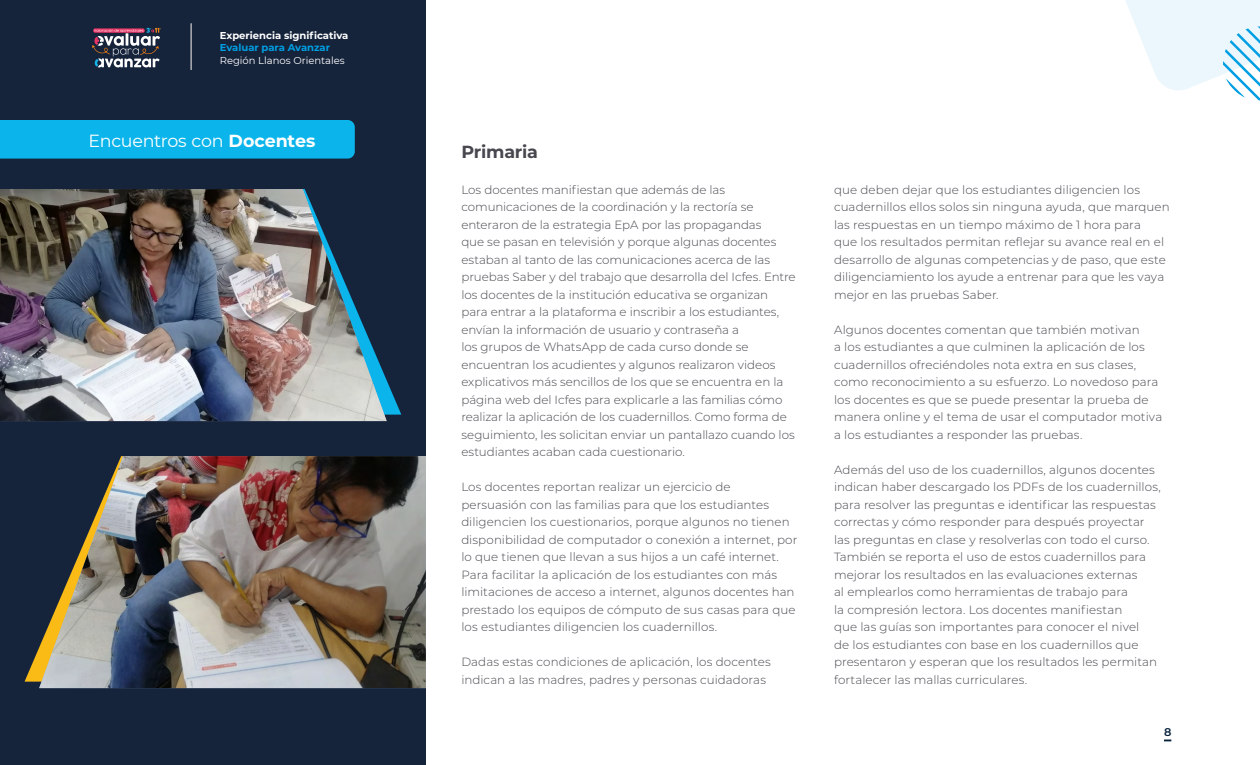
<style>
.page{position:relative;width:1260px;height:765px;background:#fff}
.page>*{position:absolute;margin:0;border:0;box-sizing:border-box;transform-origin:0 0}
.t1{font:17.5px "Montserrat";letter-spacing:-.015em;color:#fff}
.t2{font:700 17.5px "Montserrat";letter-spacing:-.01em;color:#48474f}
.T1{font:300 11.88px/17.5px "Montserrat";letter-spacing:.005em;color:#48474f}
.t3{font:600 11.25px "Montserrat";color:#06223d}
.t4{font:700 10px/12.5px "Montserrat";color:#fff}
.s1{color:#009fe3}
.s2{font-weight:400}
.s3{font-weight:700}
</style>
<div class="page">
<svg style="left:1125px;top:0;width:135px;height:101px"></svg>
<div style="left:0;top:0;width:426px;height:765px;background:#15233b"></div>
<hr style="left:191px;top:23px;width:1px;height:47px;background:#ccc">
<svg style="left:92px;top:28px;width:69px;height:39px"></svg>
<div style="left:0;top:120px;width:355px;height:39px;background:#0bb5eb"></div>
<img style="left:0;top:189px;width:387px;height:232px">
<img style="left:39px;top:456px;width:387px;height:232px">
<p class="t4" style="left:220px;top:29px;width:130px">Experiencia significativa<br><span class="s1">Evaluar para Avanzar<br></span><span class="s2">Región Llanos Orientales</span></p>
<h2 class="t1" style="left:89px;top:129px;width:228px">Encuentros con <span class="s3">Docentes</span></h2>
<h2 class="t2" style="left:461px;top:139px;width:78px">Primaria</h2>
<p class="T1" style="left:461px;top:180px;width:336px">Los docentes manifiestan que además de las comunicaciones de la coordinación y la rectoría se enteraron de la estrategia EpA por las propagandas<br>que se pasan en televisión y porque algunas docentes estaban al tanto de las comunicaciones acerca de las pruebas Saber y del trabajo que desarrolla del Icfes. Entre los docentes de la institución educativa se organizan para entrar a la plataforma e inscribir a los estudiantes, envían la información de usuario y contraseña a<br>los grupos de WhatsApp de cada curso donde se encuentran los acudientes y algunos realizaron videos explicativos más sencillos de los que se encuentra en la página web del Icfes para explicarle a las familias cómo realizar la aplicación de los cuadernillos. Como forma de seguimiento, les solicitan enviar un pantallazo cuando los estudiantes acaban cada cuestionario.</p>
<p class="T1" style="left:461px;top:478px;width:338px">Los docentes reportan realizar un ejercicio de persuasión con las familias para que los estudiantes diligencien los cuestionarios, porque algunos no tienen disponibilidad de computador o conexión a internet, por lo que tienen que llevan a sus hijos a un café internet.<br>Para facilitar la aplicación de los estudiantes con más limitaciones de acceso a internet, algunos docentes han prestado los equipos de cómputo de sus casas para que los estudiantes diligencien los cuadernillos.</p>
<p class="T1" style="left:461px;top:653px;width:311px">Dadas estas condiciones de aplicación, los docentes indican a las madres, padres y personas cuidadoras</p>
<p class="T1" style="left:834px;top:180px;width:337px">que deben dejar que los estudiantes diligencien los cuadernillos ellos solos sin ninguna ayuda, que marquen las respuestas en un tiempo máximo de 1 hora para<br>que los resultados permitan reflejar su avance real en el desarrollo de algunas competencias y de paso, que este diligenciamiento los ayude a entrenar para que les vaya mejor en las pruebas Saber.</p>
<p class="T1" style="left:834px;top:320px;width:330px">Algunos docentes comentan que también motivan<br>a los estudiantes a que culminen la aplicación de los cuadernillos ofreciéndoles nota extra en sus clases, como reconocimiento a su esfuerzo. Lo novedoso para los docentes es que se puede presentar la prueba de manera online y el tema de usar el computador motiva a los estudiantes a responder las pruebas.</p>
<p class="T1" style="left:834px;top:460px;width:328px">Además del uso de los cuadernillos, algunos docentes indican haber descargado los PDFs de los cuadernillos, para resolver las preguntas e identificar las respuestas correctas y cómo responder para después proyectar las preguntas en clase y resolverlas con todo el curso.<br>También se reporta el uso de estos cuadernillos para mejorar los resultados en las evaluaciones externas<br>al emplearlos como herramientas de trabajo para<br>la compresión lectora. Los docentes manifiestan<br>que las guías son importantes para conocer el nivel<br>de los estudiantes con base en los cuadernillos que presentaron y esperan que los resultados les permitan fortalecer las mallas curriculares.</p>
<p class="t3" style="left:1164px;top:724px;width:9px">8</p>
</div>
